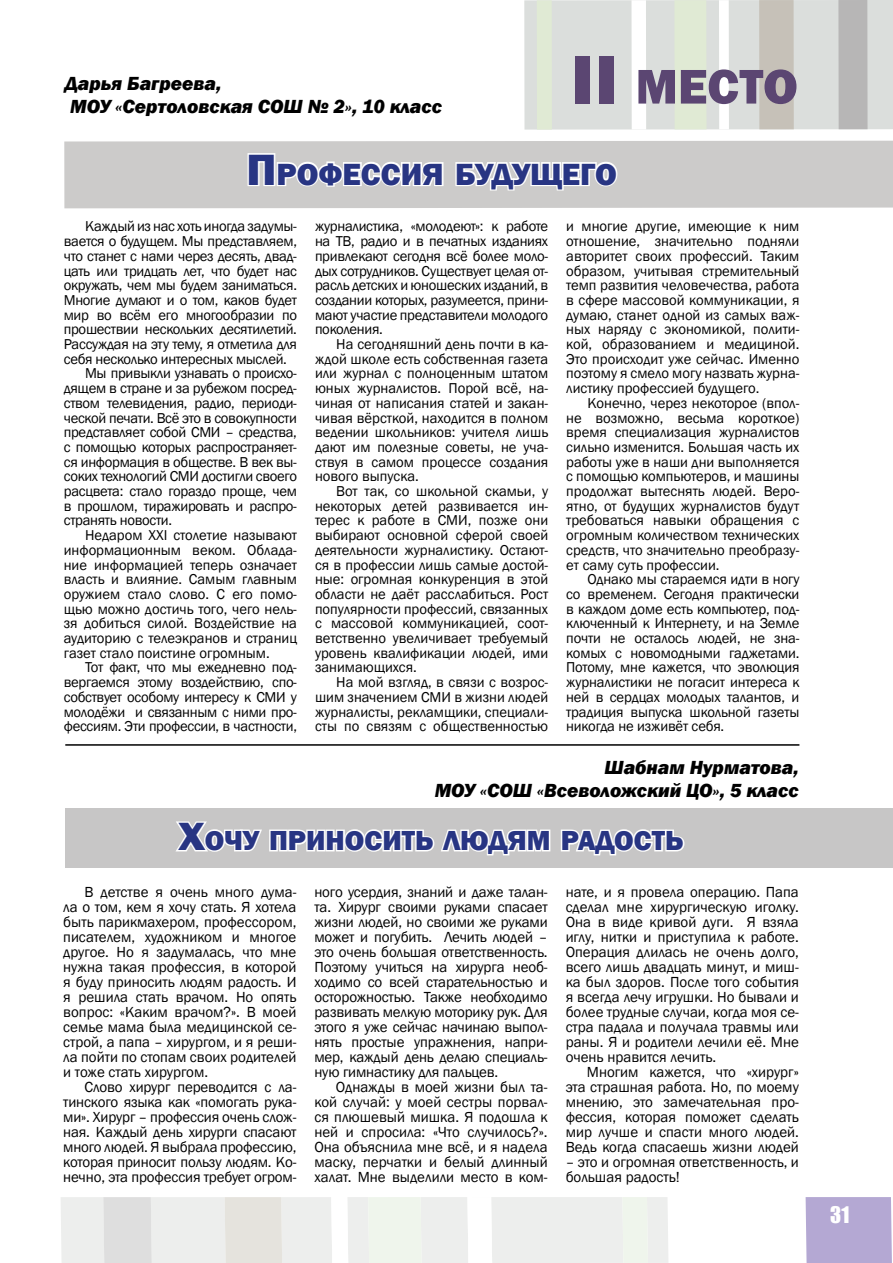
<style>
.page{position:relative;width:893px;height:1263px;background:#fff}
.page>*{position:absolute;margin:0;border:0;box-sizing:border-box;transform-origin:0 0}
.t1{font:800 50.4px "Franklin Gothic";color:#5b4672}
.t2{font:800 31.5px "Franklin Gothic";color:#283583}
.t3{font:800 28.35px "Franklin Gothic";color:#283583}
.t4{font:21px "Impact";color:#fff}
.t5{font:italic 800 19.5px/22.5px "Franklin Gothic";color:#000}
.t6{font:15px/15px "Franklin Gothic";color:#000;text-align:justify}
.t7{font:14.7px/14.7px "Franklin Gothic";letter-spacing:-.02em;color:#000;text-align:justify}
.t8{font:14.7px "Franklin Gothic";color:#000}
.s1{font-size:72px}
.s2{font-size:45px}
.s3{font-size:40.5px}
</style>
<div class="page">
<div style="left:806px;top:1197px;width:86px;height:66px;background:#b4a8d3"></div>
<svg style="left:61px;top:1197px;width:607px;height:66px;background:#ecedeb"></svg>
<div style="left:524px;top:0;width:369px;height:130px;background:#dbdedc"></div>
<div style="left:631px;top:0;width:15px;height:129px;background:#fff"></div>
<div style="left:674px;top:0;width:32px;height:129px;background:#e0ead4"></div>
<div style="left:719px;top:0;width:10px;height:129px;background:#fff"></div>
<div style="left:759px;top:0;width:35px;height:129px;background:#c6c1b8"></div>
<div style="left:537px;top:0;width:15px;height:130px;background:#e0ead4"></div>
<div style="left:838px;top:0;width:29px;height:129px;background:#b7b6b6"></div>
<div style="left:64px;top:141px;width:829px;height:67px;background:#cccbca"></div>
<svg style="left:246px;top:152px;width:199px;height:40px"></svg>
<svg style="left:454px;top:160px;width:165px;height:32px"></svg>
<div style="left:65px;top:808px;width:828px;height:59px;background:#c7c6c6"></div>
<hr style="left:65px;top:744px;width:734px;height:2px;background:#000">
<svg style="left:176px;top:821px;width:375px;height:35px"></svg>
<svg style="left:561px;top:829px;width:124px;height:27px"></svg>
<h3 class="t5" style="left:65px;top:72px;width:378px">Дарья Багреева,<br>МОУ «Сертоловская СОШ № 2», 10 класс</h3>
<h1 class="t1" style="left:571px;top:54px;width:228px"><span class="s1">II</span> место</h1>
<h2 class="t2" style="left:246px;top:154px;width:372px"><span class="s2">П</span> рофессия будущего</h2>
<p class="t7" style="left:85px;top:219px;width:213px">Каждый из нас хоть иногда задумы-</p>
<p class="t7" style="left:64px;top:234px;width:235px">вается о будущем. Мы представляем,</p>
<p class="t7" style="left:64px;top:249px;width:235px">что станет с нами через десять, двад-</p>
<p class="t7" style="left:64px;top:264px;width:235px">цать или тридцать лет, что будет нас</p>
<p class="t7" style="left:64px;top:278px;width:235px">окружать, чем мы будем заниматься.</p>
<p class="t7" style="left:64px;top:293px;width:235px">Многие думают и о том, каков будет</p>
<p class="t7" style="left:64px;top:308px;width:235px">мир во всём его многообразии по</p>
<p class="t7" style="left:64px;top:322px;width:235px">прошествии нескольких десятилетий.</p>
<p class="t7" style="left:64px;top:337px;width:235px">Рассуждая на эту тему, я отметила для</p>
<p class="t7" style="left:64px;top:352px;width:225px">себя несколько интересных мыслей.</p>
<p class="t7" style="left:85px;top:366px;width:213px">Мы привыкли узнавать о происхо-</p>
<p class="t7" style="left:64px;top:381px;width:235px">дящем в стране и за рубежом посред-</p>
<p class="t7" style="left:64px;top:396px;width:235px">ством телевидения, радио, периоди-</p>
<p class="t7" style="left:64px;top:411px;width:235px">ческой печати. Всё это в совокупности</p>
<p class="t7" style="left:64px;top:425px;width:235px">представляет собой СМИ – средства,</p>
<p class="t7" style="left:64px;top:440px;width:235px">с помощью которых распространяет-</p>
<p class="t7" style="left:64px;top:455px;width:235px">ся информация в обществе. В век вы-</p>
<p class="t7" style="left:64px;top:469px;width:235px">соких технологий СМИ достигли своего</p>
<p class="t7" style="left:64px;top:484px;width:235px">расцвета: стало гораздо проще, чем</p>
<p class="t7" style="left:64px;top:499px;width:235px">в прошлом, тиражировать и распро-</p>
<p class="t7" style="left:64px;top:513px;width:110px">странять новости.</p>
<p class="t8" style="left:85px;top:526px;width:213px">Недаром XXI столетие называют</p>
<p class="t8" style="left:64px;top:541px;width:235px">информационным веком. Облада-</p>
<p class="t8" style="left:64px;top:555px;width:235px">ние информацией теперь означает</p>
<p class="t8" style="left:64px;top:570px;width:235px">власть и влияние. Самым главным</p>
<p class="t8" style="left:64px;top:585px;width:235px">оружием стало слово. С его помо-</p>
<p class="t8" style="left:64px;top:600px;width:235px">щью можно достичь того, чего нель-</p>
<p class="t8" style="left:64px;top:614px;width:235px">зя добиться силой. Воздействие на</p>
<p class="t8" style="left:64px;top:629px;width:235px">аудиторию с телеэкранов и страниц</p>
<p class="t8" style="left:64px;top:644px;width:207px">газет стало поистине огромным.</p>
<p class="t7" style="left:85px;top:660px;width:213px">Тот факт, что мы ежедневно под-</p>
<p class="t7" style="left:64px;top:675px;width:235px">вергаемся этому воздействию, спо-</p>
<p class="t7" style="left:64px;top:690px;width:235px">собствует особому интересу к СМИ у</p>
<p class="t7" style="left:64px;top:705px;width:235px">молодёжи и связанным с ними про-</p>
<p class="t7" style="left:64px;top:719px;width:235px">фессиям. Эти профессии, в частности,</p>
<p class="t7" style="left:315px;top:219px;width:235px">журналистика, «молодеют»: к работе на ТВ, радио и в печатных изданиях привлекают сегодня всё более моло&shy;дых сотрудников. Существует целая от&shy;расль детских и юношеских изданий, в создании которых, разумеется, прини&shy;мают участие представители молодого поколения.</p>
<p class="t7" style="left:315px;top:337px;width:235px;text-indent:21px">На сегодняшний день почти в ка&shy;ждой школе есть собственная газета или журнал с полноценным штатом юных журналистов. Порой всё, на&shy;чиная от написания статей и закан&shy;чивая вёрсткой, находится в полном ведении школьников: учителя лишь дают им полезные советы, не уча&shy;ствуя в самом процессе создания нового выпуска.</p>
<p class="t7" style="left:315px;top:484px;width:235px;text-indent:21px">Вот так, со школьной скамьи, у некоторых детей развивается ин&shy;терес к работе в СМИ, позже они выбирают основной сферой своей деятельности журналистику. Остают&shy;ся в профессии лишь самые достой&shy;ные: огромная конкуренция в этой области не даёт расслабиться. Рост популярности профессий, связанных с массовой коммуникацией, соот&shy;ветственно увеличивает требуемый уровень квалификации людей, ими занимающихся.</p>
<p class="t7" style="left:315px;top:675px;width:235px;text-indent:21px">На мой взгляд, в связи с возрос&shy;шим значением СМИ в жизни людей журналисты, рекламщики, специали&shy;сты по связям с общественностью</p>
<p class="t7" style="left:566px;top:219px;width:235px">и многие другие, имеющие к ним отношение, значительно подняли авторитет своих профессий. Таким образом, учитывая стремительный темп развития человечества, работа в сфере массовой коммуникации, я думаю, станет одной из самых важ&shy;ных наряду с экономикой, полити&shy;кой, образованием и медициной.<br>Это происходит уже сейчас. Именно поэтому я смело могу назвать журна&shy;листику профессией будущего.</p>
<p class="t7" style="left:566px;top:396px;width:235px;text-indent:21px">Конечно, через некоторое (впол&shy;не возможно, весьма короткое) время специализация журналистов сильно изменится. Большая часть их работы уже в наши дни выполняется с помощью компьютеров, и машины продолжат вытеснять людей. Веро&shy;ятно, от будущих журналистов будут требоваться навыки обращения с огромным количеством технических средств, что значительно преобразу&shy;ет саму суть профессии.</p>
<p class="t7" style="left:566px;top:572px;width:235px;text-indent:21px">Однако мы стараемся идти в ногу со временем. Сегодня практически в каждом доме есть компьютер, под&shy;ключенный к Интернету, и на Земле почти не осталось людей, не зна&shy;комых с новомодными гаджетами.<br>Потому, мне кажется, что эволюция журналистики не погасит интереса к ней в сердцах молодых талантов, и традиция выпуска школьной газеты никогда не изживёт себя.</p>
<h3 class="t5" style="left:435px;top:756px;width:366px;text-align:right">Шабнам Нурматова,<br>МОУ «СОШ «Всеволожский ЦО», 5 класс</h3>
<h3 class="t3" style="left:179px;top:822px;width:506px"><span class="s3">Х</span>очу приносить людям радость</h3>
<p class="t6" style="left:63px;top:885px;width:235px;text-indent:21px">В детстве я очень много дума&shy;ла о том, кем я хочу стать. Я хотела быть парикмахером, профессором, писателем, художником и многое другое. Но я задумалась, что мне нужна такая профессия, в которой я буду приносить людям радость. И я решила стать врачом. Но опять вопрос: «Каким врачом?». В моей семье мама была медицинской се&shy;строй, а папа – хирургом, и я реши&shy;ла пойти по стопам своих родителей и тоже стать хирургом.</p>
<p class="t6" style="left:63px;top:1080px;width:235px;text-indent:21px">Слово хирург переводится с ла&shy;тинского языка как «помогать рука&shy;ми». Хирург – профессия очень слож&shy;ная. Каждый день хирурги спасают много людей. Я выбрала профессию, которая приносит пользу людям. Ко&shy;нечно, эта профессия требует огром-</p>
<p class="t6" style="left:314px;top:885px;width:235px">ного усердия, знаний и даже талан&shy;та. Хирург своими руками спасает жизни людей, но своими же руками может и погубить. Лечить людей – это очень большая ответственность.<br>Поэтому учиться на хирурга необ&shy;ходимо со всей старательностью и осторожностью. Также необходимо развивать мелкую моторику рук. Для этого я уже сейчас начинаю выпол&shy;нять простые упражнения, напри&shy;мер, каждый день делаю специаль&shy;ную гимнастику для пальцев.</p>
<p class="t6" style="left:314px;top:1080px;width:235px;text-indent:21px">Однажды в моей жизни был та&shy;кой случай: у моей сестры порвал&shy;ся плюшевый мишка. Я подошла к ней и спросила: «Что случилось?».<br>Она объяснила мне всё, и я надела маску, перчатки и белый длинный халат. Мне выделили место в ком-</p>
<p class="t6" style="left:566px;top:885px;width:235px">нате, и я провела операцию. Папа сделал мне хирургическую иголку.<br>Она в виде кривой дуги. Я взяла иглу, нитки и приступила к работе.<br>Операция длилась не очень долго, всего лишь двадцать минут, и миш&shy;ка был здоров. После того события я всегда лечу игрушки. Но бывали и более трудные случаи, когда моя се&shy;стра падала и получала травмы или раны. Я и родители лечили её. Мне очень нравится лечить.</p>
<p class="t6" style="left:566px;top:1065px;width:235px;text-indent:21px">Многим кажется, что «хирург» эта страшная работа. Но, по моему мнению, это замечательная про&shy;фессия, которая поможет сделать мир лучше и спасти много людей.<br>Ведь когда спасаешь жизни людей</p>
<p class="t6" style="left:566px;top:1155px;width:235px">– это и огромная ответственность, и большая радость!</p>
<h3 class="t4" style="left:830px;top:1198px;width:21px">31</h3>
</div>
